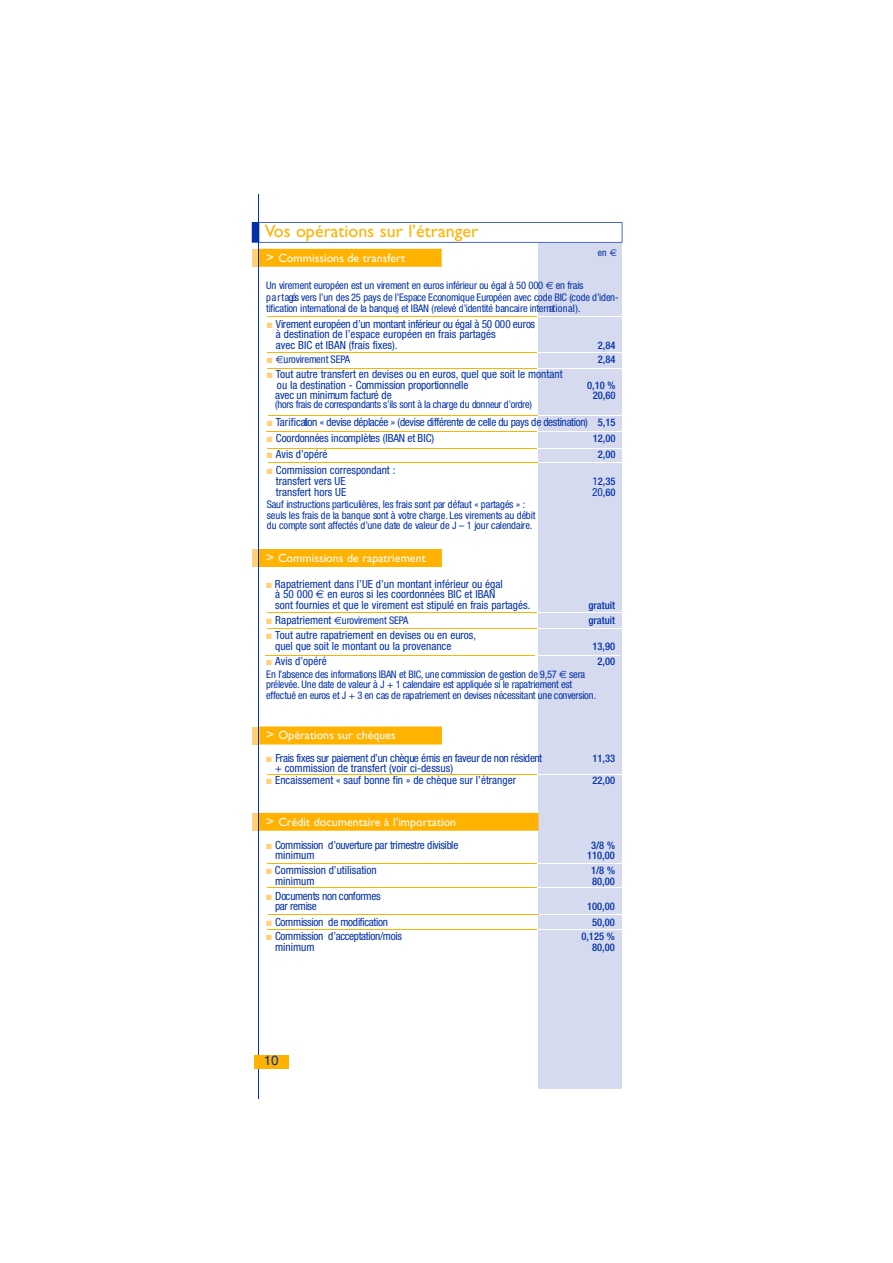
<style>
.page{position:relative;width:893px;height:1263px;background:#fff}
.page>*{position:absolute;margin:0;border:0;box-sizing:border-box;transform-origin:0 0}
.t1{font:18px "Gill Sans";color:#ffb200}
.t2{font:13.5px "Helvetica";color:#0230a8}
.t3{font:12px "Gill Sans";color:#fff}
.t4{font:condensed 11.25px/10.5px "Helvetica Neue";color:#0230a8}
.t5{font:condensed 11.25px/10.5px "Helvetica Neue";letter-spacing:-.03em;color:#0230a8}
.t6{font:condensed 10.5px/11.4px "Helvetica Neue";color:#0230a8}
.t7{font:condensed 10.5px/10.6px "Helvetica Neue";letter-spacing:-.02em;color:#0230a8}
.t8{font:500 condensed 10.5px "Helvetica Neue";color:#0230a8}
.t9{font:condensed 9.75px "Helvetica Neue";color:#0230a8}
.s1{font-size:13.5px}
.s2{font-family:"Euro Sans";font-stretch:normal}
.s3{color:#ffd079}
.s4{font-weight:500;font-size:10.5px}
.s5{font-weight:400;font-size:11.25px}
.s6{font-size:11.25px}
</style>
<div class="page">
<div style="left:538px;top:223px;width:84px;height:866px;background:#d5daee"></div>
<div style="left:252px;top:249px;width:7px;height:18px;background:#ffd079"></div>
<div style="left:259px;top:249px;width:183px;height:18px;background:#ffb200"></div>
<div style="left:252px;top:549px;width:7px;height:18px;background:#ffd079"></div>
<div style="left:259px;top:549px;width:183px;height:18px;background:#ffb200"></div>
<div style="left:252px;top:727px;width:7px;height:18px;background:#ffd079"></div>
<div style="left:259px;top:727px;width:183px;height:18px;background:#ffb200"></div>
<hr style="left:267px;top:316px;width:270px;height:1px;background:#ffb200">
<hr style="left:537px;top:316px;width:85px;height:1px;background:#fff">
<hr style="left:267px;top:368px;width:270px;height:1px;background:#ffb200">
<hr style="left:537px;top:368px;width:85px;height:1px;background:#fff">
<hr style="left:267px;top:462px;width:271px;height:1px;background:#ffb200">
<hr style="left:538px;top:462px;width:84px;height:1px;background:#fff">
<hr style="left:267px;top:415px;width:271px;height:1px;background:#ffb200">
<hr style="left:538px;top:415px;width:84px;height:1px;background:#fff">
<hr style="left:266px;top:431px;width:271px;height:1px;background:#ffb200">
<hr style="left:537px;top:431px;width:85px;height:1px;background:#fff">
<hr style="left:267px;top:629px;width:270px;height:1px;background:#ffb200">
<hr style="left:537px;top:629px;width:85px;height:1px;background:#fff">
<hr style="left:265px;top:655px;width:270px;height:1px;background:#ffb200">
<hr style="left:535px;top:655px;width:85px;height:1px;background:#fff">
<hr style="left:267px;top:774px;width:270px;height:1px;background:#ffb200">
<hr style="left:537px;top:774px;width:85px;height:1px;background:#fff">
<hr style="left:267px;top:863px;width:270px;height:1px;background:#ffb200">
<hr style="left:537px;top:863px;width:85px;height:1px;background:#fff">
<hr style="left:267px;top:887px;width:270px;height:1px;background:#ffb200">
<hr style="left:537px;top:887px;width:85px;height:1px;background:#fff">
<hr style="left:267px;top:929px;width:270px;height:1px;background:#ffb200">
<hr style="left:537px;top:929px;width:85px;height:1px;background:#fff">
<div style="left:252px;top:813px;width:7px;height:18px;background:#ffd079"></div>
<div style="left:259px;top:813px;width:279px;height:18px;background:#ffb200"></div>
<svg style="left:252px;top:222px;width:370px;height:21px"></svg>
<hr style="left:268px;top:914px;width:271px;height:1px;background:#ffb200">
<hr style="left:539px;top:914px;width:84px;height:1px;background:#fff">
<hr style="left:267px;top:448px;width:270px;height:1px;background:#ffb200">
<hr style="left:537px;top:448px;width:85px;height:1px;background:#fff">
<hr style="left:258px;top:194px;width:1px;height:905px;background:#0230a8">
<div style="left:254px;top:1056px;width:34px;height:13px;background:#ffb200"></div>
<hr style="left:267px;top:612px;width:270px;height:1px;background:#ffb200">
<hr style="left:537px;top:612px;width:85px;height:1px;background:#fff">
<hr style="left:267px;top:352px;width:270px;height:1px;background:#ffb200">
<hr style="left:537px;top:352px;width:85px;height:1px;background:#fff">
<h1 class="t1" style="left:265px;top:225px;width:215px">Vos opérations sur l’étranger</h1>
<p class="t3" style="left:266px;top:254px;width:140px"><span class="s1">&gt;</span> Commissions de transfert</p>
<p class="t9" style="left:598px;top:249px;width:21px">en <span class="s2">T</span></p>
<p class="t6" style="left:266px;top:281px;width:354px">Un virement européen est un virement en euros inférieur ou égal à 50 000 <span class="s2">?</span> en frais<br>p a r t agés vers l’un des 25 pays de l’Espace Economique Européen avec code BIC (code d’iden&shy;tific ation international de la banque) et IBAN (relevé d’identité bancaire internatio n a l).</p>
<p class="t4" style="left:276px;top:319px;width:261px;text-indent:-9px"><span class="s3">■</span> Virement européen d’un montant inférieur ou égal à 50 000 euros à destination de l’espace européen en frais partagés<br>avec BIC et IBAN (frais fixes).</p>
<p class="t8" style="left:598px;top:341px;width:19px">2,84</p>
<p class="t7" style="left:267px;top:354px;width:85px"><span class="s3">■</span> <span class="s2">R</span>urovirement SEPA</p>
<p class="t8" style="left:598px;top:355px;width:19px">2,84</p>
<p class="t4" style="left:277px;top:370px;width:287px;text-indent:-10px"><span class="s3">■</span> Tout autre transfert en devises ou en euros, quel que soit le montant ou la destination - Commission proportionnelle</p>
<p class="t8" style="left:587px;top:381px;width:30px">0,10 %</p>
<p class="t4" style="left:275px;top:391px;width:118px">avec un minimum facturé de</p>
<p class="t8" style="left:593px;top:392px;width:24px">20,60</p>
<p class="t7" style="left:275px;top:400px;width:258px">(hors frais de correspondants s’ils sont à la charge du donneur d’ordre)</p>
<p class="t5" style="left:267px;top:418px;width:350px"><span class="s3">■</span> Ta rific ation « devise déplacée » (devise différente de celle du pays de destinatio n ) <span class="s4">5,15</span></p>
<p class="t4" style="left:267px;top:434px;width:169px"><span class="s3">■</span> Coordonnées incomplètes (IBAN et BIC)</p>
<p class="t8" style="left:593px;top:435px;width:24px">12,00</p>
<p class="t4" style="left:267px;top:450px;width:62px"><span class="s3">■</span> Avis d’opéré</p>
<p class="t8" style="left:598px;top:450px;width:19px">2,00</p>
<p class="t4" style="left:276px;top:465px;width:121px;line-height:11.1px;text-indent:-9px"><span class="s3">■</span> Commission correspondant : transfert vers UE</p>
<p class="t8" style="left:592px;top:477px;width:25px"><span class="s5">1</span>2,35</p>
<p class="t4" style="left:276px;top:488px;width:72px">transfert hors UE</p>
<p class="t8" style="left:592px;top:489px;width:25px"><span class="s5">20</span>,60</p>
<p class="t6" style="left:267px;top:500px;width:270px;line-height:10.5px">Sauf instructions particulières, les frais sont par défaut « partagés » : seuls les frais de la banque sont à votre charge. Les virements au débit du compte sont affectés d’une date de valeur de J – 1 jour calendaire.</p>
<p class="t3" style="left:266px;top:554px;width:161px"><span class="s1">&gt;</span> Commissions de rapatriement</p>
<p class="t4" style="left:275px;top:579px;width:257px;text-indent:-9px"><span class="s3">■</span> Rapatriement dans l’UE d’un montant inférieur ou égal<br>à 50 000 <span class="s2">?</span> en euros si les coordonnées BIC et IBAN<br>sont fournies et que le virement est stipulé en frais partagés.</p>
<p class="t8" style="left:588px;top:601px;width:28px">gratuit</p>
<p class="t7" style="left:266px;top:616px;width:144px"><span class="s3">■</span> <span class="s6">Rapatriement</span> <span class="s2">R</span>urovirement SEPA</p>
<p class="t8" style="left:588px;top:616px;width:28px">gratuit</p>
<p class="t4" style="left:275px;top:631px;width:202px;text-indent:-9px"><span class="s3">■</span> Tout autre rapatriement en devises ou en euros, quel que soit le montant ou la provenance</p>
<p class="t8" style="left:592px;top:642px;width:24px">13,90</p>
<p class="t4" style="left:266px;top:657px;width:62px"><span class="s3">■</span> Avis d’opéré</p>
<p class="t8" style="left:597px;top:658px;width:19px">2,00</p>
<p class="t7" style="left:266px;top:670px;width:331px">En l’absence des informations IBAN et BIC, une commission de gestion de 9,57 <span class="s2">E</span> sera<br>p ré le v é e . Une date de valeur à J + 1 calendaire est appliquée si le rap atriement est effectué en euros et J + 3 en cas de rap atriement en devises nécessitant une conversion.</p>
<p class="t3" style="left:266px;top:731px;width:131px"><span class="s1">&gt;</span> Opérations sur chèques</p>
<p class="t5" style="left:266px;top:754px;width:277px"><span class="s3">■</span> Frais fixes sur paiement d’un chèque émis en faveur de non résident</p>
<p class="t8" style="left:592px;top:754px;width:24px">11,33</p>
<p class="t4" style="left:275px;top:764px;width:179px">+ commission de transfert (voir ci-dessus)</p>
<p class="t4" style="left:266px;top:776px;width:251px"><span class="s3">■</span> Encaissement « sauf bonne fin » de chèque sur l’étranger</p>
<p class="t8" style="left:592px;top:777px;width:24px">22,00</p>
<p class="t3" style="left:266px;top:818px;width:191px"><span class="s1">&gt;</span> Crédit documentaire à l’importation</p>
<p class="t5" style="left:266px;top:840px;width:194px"><span class="s3">■</span> Commission d’ouverture par trimestre divisible</p>
<p class="t8" style="left:591px;top:841px;width:25px">3/8 %</p>
<p class="t4" style="left:275px;top:851px;width:41px">minimum</p>
<p class="t8" style="left:587px;top:851px;width:29px">110,00</p>
<p class="t4" style="left:266px;top:866px;width:112px"><span class="s3">■</span> Commission d’utilisation</p>
<p class="t8" style="left:591px;top:867px;width:25px">1/8 %</p>
<p class="t4" style="left:275px;top:877px;width:41px">minimum</p>
<p class="t8" style="left:592px;top:877px;width:24px">80,00</p>
<p class="t5" style="left:275px;top:892px;width:107px;text-indent:-9px"><span class="s3">■</span> Documents non conformes par remise</p>
<p class="t8" style="left:587px;top:903px;width:29px">100,00</p>
<p class="t5" style="left:266px;top:917px;width:123px"><span class="s3">■</span> Commission de modificatio n</p>
<p class="t8" style="left:592px;top:918px;width:24px">50,00</p>
<p class="t5" style="left:266px;top:932px;width:137px"><span class="s3">■</span> Commission d’acceptatio n /m o is</p>
<p class="t8" style="left:581px;top:933px;width:35px">0,125 %</p>
<p class="t4" style="left:275px;top:943px;width:41px">minimum</p>
<p class="t8" style="left:592px;top:944px;width:24px">80,00</p>
<p class="t2" style="left:264px;top:1056px;width:17px">10</p>
</div>
